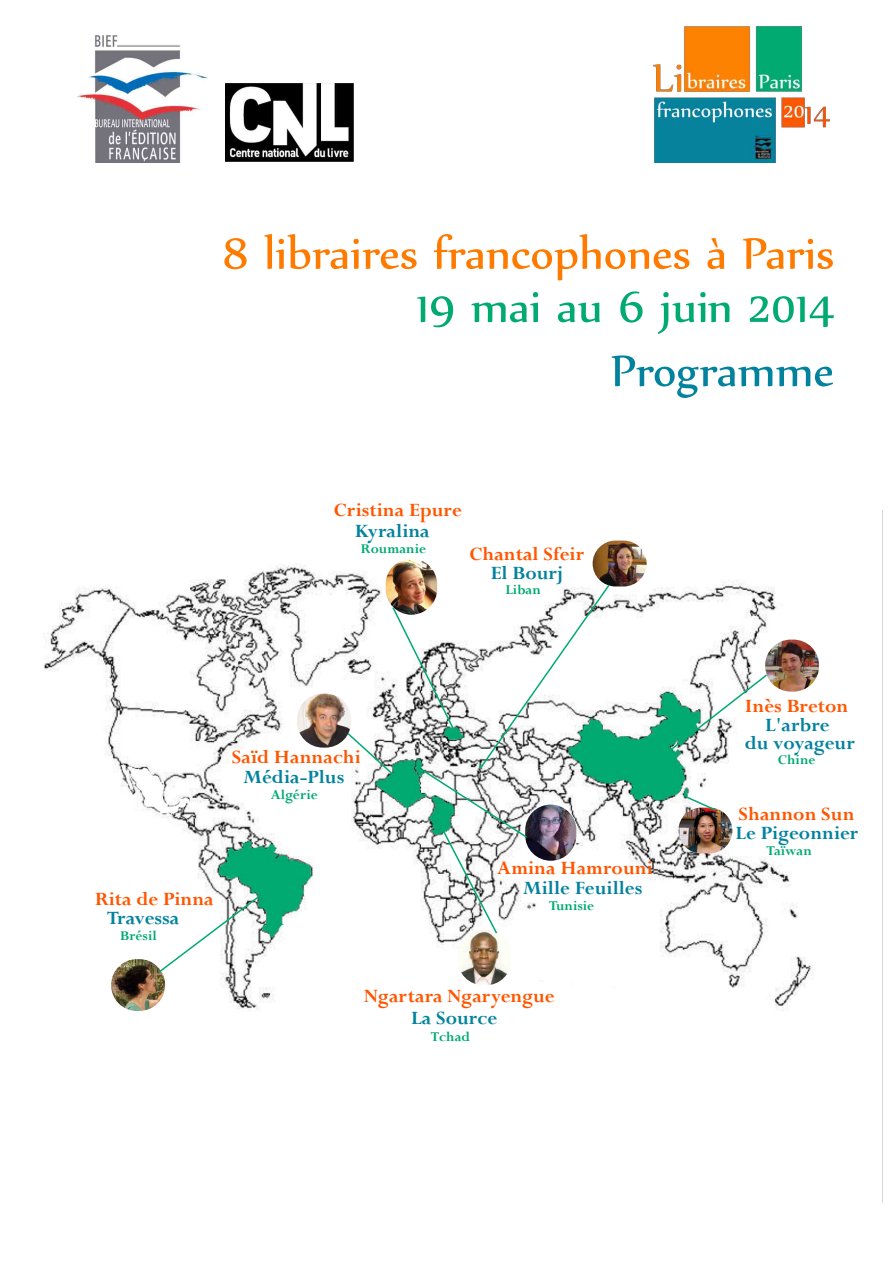
<style>
.page{position:relative;width:893px;height:1263px;background:#fff}
.page>*{position:absolute;margin:0;border:0;box-sizing:border-box;transform-origin:0 0}
.t1{font:52.5px "Nyala";color:#ff7b00}
.t2{font:52.5px "Nyala";color:#00aa71}
.t3{font:52.5px "Nyala";color:#03829e}
.t4{font:700 21px "Perpetua";color:#f50}
.t5{font:700 21px/18px "Perpetua";color:#03829e;text-align:center}
.t6{font:700 15px "Perpetua";color:#00aa71}
</style>
<div class="page">
<img style="left:653px;top:26px;width:176px;height:136px">
<img style="left:78px;top:35px;width:129px;height:127px">
<img style="left:226px;top:84px;width:127px;height:78px">
<img style="left:43px;top:510px;width:840px;height:693px">
<img style="left:386px;top:559px;width:51px;height:56px;border-radius:26px">
<img style="left:593px;top:541px;width:54px;height:45px;border-radius:23px">
<img style="left:765px;top:640px;width:54px;height:52px;border-radius:26px">
<img style="left:678px;top:808px;width:54px;height:45px;border-radius:23px">
<img style="left:458px;top:929px;width:52px;height:56px;border-radius:26px">
<img style="left:111px;top:959px;width:54px;height:52px;border-radius:26px">
<img style="left:297px;top:694px;width:54px;height:54px;border-radius:26px">
<svg style="left:157px;top:886px;width:115px;height:88px"></svg>
<svg style="left:684px;top:795px;width:33px;height:17px"></svg>
<svg style="left:653px;top:673px;width:116px;height:91px"></svg>
<svg style="left:346px;top:583px;width:265px;height:352px"></svg>
<h1 class="t1" style="left:223px;top:220px;width:613px">8 libraires francophones à Paris</h1>
<h1 class="t2" style="left:416px;top:273px;width:420px">19 mai au 6 juin 2014</h1>
<h1 class="t3" style="left:611px;top:337px;width:224px">Programme</h1>
<p class="t4" style="left:334px;top:497px;width:130px">Cristina Epure</p>
<p class="t6" style="left:361px;top:539px;width:67px">Roumanie</p>
<p class="t5" style="left:355px;top:521px;width:76px">Kyralina</p>
<p class="t4" style="left:470px;top:541px;width:116px">Chantal Sfeir</p>
<p class="t6" style="left:505px;top:580px;width:37px">Liban</p>
<p class="t5" style="left:491px;top:562px;width:74px">El Bourj</p>
<p class="t4" style="left:232px;top:744px;width:130px">Saïd Hannachi</p>
<p class="t6" style="left:271px;top:785px;width:48px">Algérie</p>
<p class="t5" style="left:243px;top:767px;width:103px">Média-Plus</p>
<p class="t4" style="left:95px;top:886px;width:120px">Rita de Pinna</p>
<p class="t6" style="left:120px;top:926px;width:38px">Brésil</p>
<p class="t5" style="left:107px;top:908px;width:74px">Travessa</p>
<p class="t4" style="left:497px;top:855px;width:157px">Amina Hamrouni</p>
<p class="t6" style="left:549px;top:896px;width:47px">Tunisie</p>
<p class="t5" style="left:523px;top:878px;width:121px">Mille Feuilles</p>
<p class="t4" style="left:364px;top:982px;width:192px">Ngartara Ngaryengue</p>
<p class="t6" style="left:431px;top:1027px;width:41px">Tchad</p>
<p class="t5" style="left:411px;top:1008px;width:88px">La Source</p>
<p class="t4" style="left:745px;top:692px;width:105px">Inès Breton</p>
<p class="t5" style="left:745px;top:714px;width:112px">L'arbre<br>du voyageur</p>
<p class="t6" style="left:778px;top:750px;width:39px">Chine</p>
<p class="t4" style="left:739px;top:801px;width:117px">Shannon Sun</p>
<p class="t6" style="left:767px;top:841px;width:47px">Taïwan</p>
<p class="t5" style="left:736px;top:823px;width:124px">Le Pigeonnier</p>
</div>
